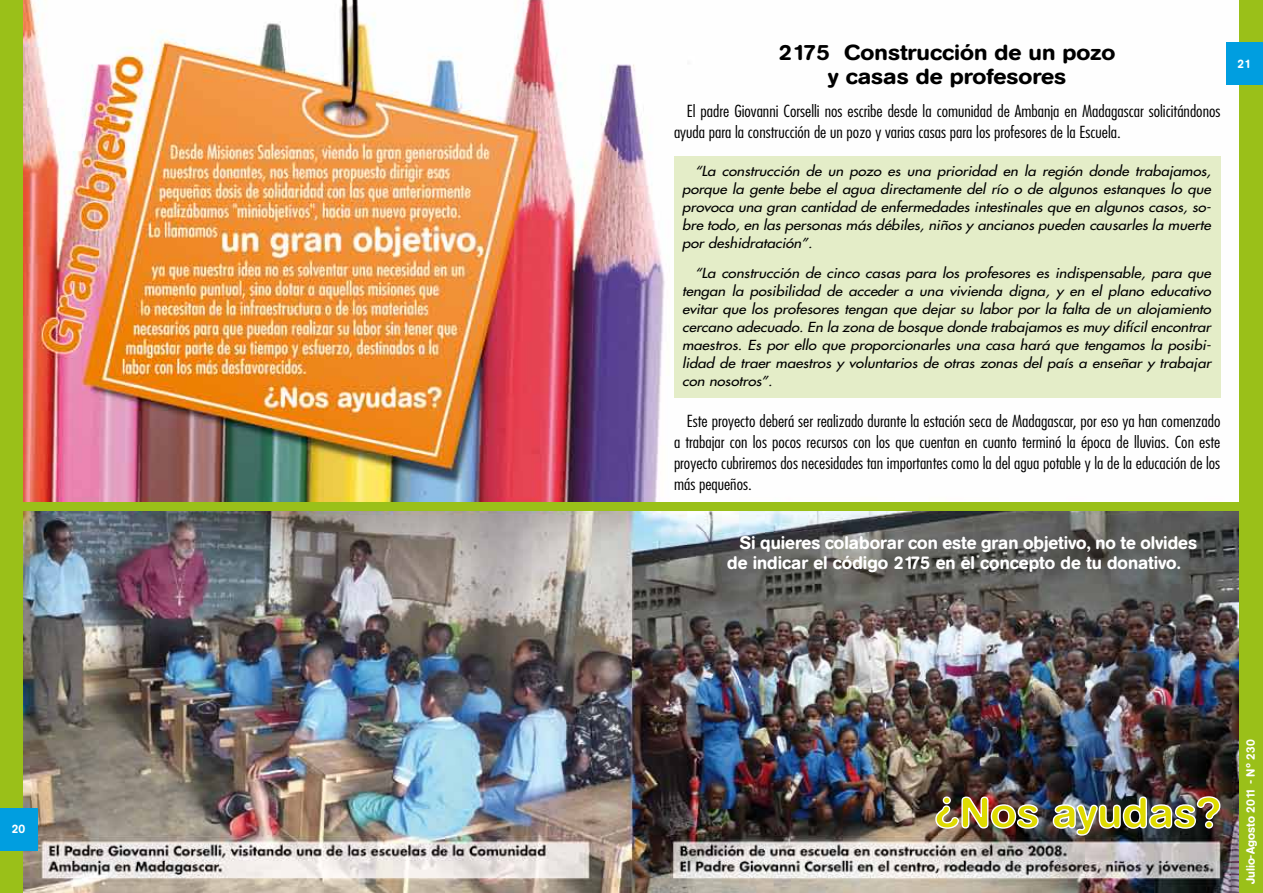
<style>
.page{position:relative;width:1263px;height:893px;background:#fff}
.page>*{position:absolute;margin:0;border:0;box-sizing:border-box;transform-origin:0 0}
.t1{font:500 21.6px/24px "AG Book Rounded";color:#000;text-align:center;scale:1.11 1}
.t2{font:500 18px/19.5px "AG Book Rounded";color:#fff}
.t3{font:300 condensed 16.2px/21px "Futura";color:#000;scale:1.11 1}
.t4{font:italic 13.5px/18px "Futura";color:#000;text-align:justify;scale:1.11 1}
.t5{font:500 12px "AG Book Rounded";color:#fff}
</style>
<div class="page">
<img style="left:23px;top:0;width:1217px;height:893px">
<div style="left:0;top:0;width:23px;height:893px;background:#9ac019"></div>
<div style="left:0;top:808px;width:37px;height:42px;background:#009ee0"></div>
<div style="left:1240px;top:0;width:23px;height:893px;background:#9ac019"></div>
<div style="left:1226px;top:43px;width:37px;height:42px;background:#009ee0"></div>
<img style="left:935px;top:795px;width:286px;height:41px">
<div style="left:674px;top:156px;width:546px;height:242px;background:#e4edc8"></div>
<div style="left:0;top:502px;width:1263px;height:9px;background:#9ac019"></div>
<p class="t5" style="left:12px;top:822px;width:15px">20</p>
<h1 class="t1" style="left:779px;top:41px;width:305px">2175 Construcción de un pozo y casas de profesores</h1>
<p class="t3" style="left:674px;top:101px;width:494px;text-indent:13px">El padre Giovanni Corselli nos escribe desde la comunidad de Ambanja en Madagascar solicitándonos ayuda para la construcción de un pozo y varias casas para los profesores de la Escuela.</p>
<p class="t4" style="left:682px;top:162px;width:478px;text-indent:13px">“La construcción de un pozo es una prioridad en la región donde trabajamos, porque la gente bebe el agua directamente del río o de algunos estanques lo que provoca una gran cantidad de enfermedades intestinales que en algunos casos, so&shy;bre todo, en las personas más débiles, niños y ancianos pueden causarles la muerte por deshidratación”.</p>
<p class="t4" style="left:682px;top:264px;width:478px;text-indent:13px">“La construcción de cinco casas para los profesores es indispensable, para que tengan la posibilidad de acceder a una vivienda digna, y en el plano educativo evitar que los profesores tengan que dejar su labor por la falta de un alojamiento cercano adecuado. En la zona de bosque donde trabajamos es muy difícil encontrar maestros. Es por ello que proporcionarles una casa hará que tengamos la posibi&shy;lidad de traer maestros y voluntarios de otras zonas del país a enseñar y trabajar con nosotros”.</p>
<p class="t3" style="left:674px;top:410px;width:494px;text-align:justify;text-indent:13px">Este proyecto deberá ser realizado durante la estación seca de Madagascar, por eso ya han comenzado a trabajar con los pocos recursos con los que cuentan en cuanto terminó la época de lluvias. Con este proyecto cubriremos dos necesidades tan importantes como la del agua potable y la de la educación de los más pequeños.</p>
<h2 class="t2" style="left:727px;top:533px;width:471px;text-indent:13px">Si quieres colaborar con este gran objetivo, no te olvides de indicar el código 2175 en el concepto de tu donativo.</h2>
<p class="t5" style="left:1237px;top:57px;width:15px">21</p>
<p class="t5" style="left:1243px;top:884px;width:147px;rotate:-90deg">Julio-Agosto 2011 - Nº 230</p>
</div>
